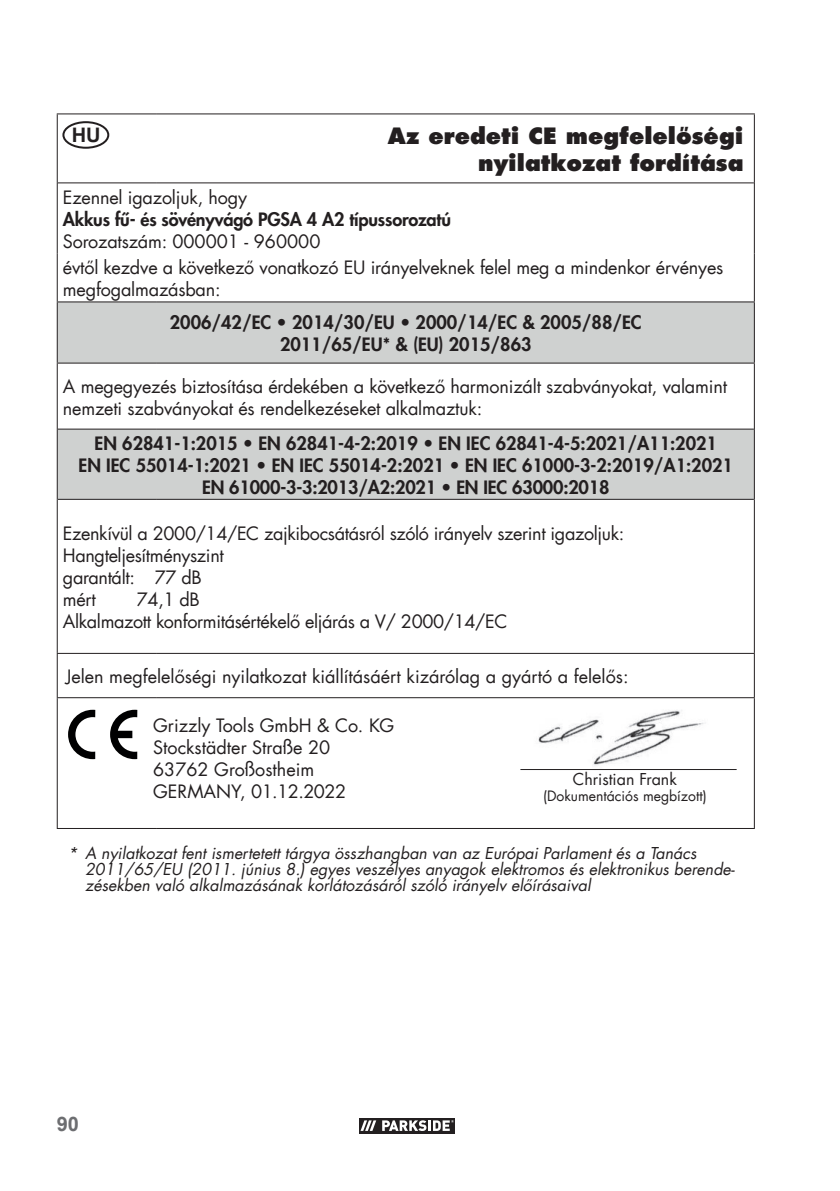
<style>
.page{position:relative;width:840px;height:1191px;background:#fff}
.page>*{position:absolute;margin:0;border:0;box-sizing:border-box;transform-origin:0 0}
.t1{font:800 22px/26px "Futura Com";color:#231f20;text-align:right}
.t2{font:700 20px "Arial";color:#6d6e71}
.t3{font:700 20px "Arial";color:#231f20}
.t4{font:18px/22px "Futura Com";letter-spacing:-.01em;color:#231f20}
.t5{font:800 18px/22px "Futura Com";color:#231f20;text-align:center}
.t6{font:italic 16px/16px "Futura Com";color:#231f20}
.t7{font:16px "Futura Com";color:#231f20}
.t8{font:14px "Futura Com";color:#231f20}
</style>
<div class="page">
<svg style="left:359px;top:1118px;width:96px;height:16px"></svg>
<div style="left:359px;top:1117px;width:18px;height:16px;background:#231f20"></div>
<div style="left:378px;top:1117px;width:77px;height:16px;background:#231f20"></div>
<svg style="left:360px;top:1120px;width:16px;height:11px"></svg>
<svg style="left:382px;top:1120px;width:71px;height:11px"></svg>
<svg style="left:58px;top:302px;width:695px;height:197px;fill:#cfd1d0"></svg>
<hr style="left:57px;top:183px;width:1px;height:71px;background:#231f20">
<hr style="left:753px;top:183px;width:1px;height:71px;background:#231f20">
<hr style="left:57px;top:254px;width:1px;height:47px;background:#231f20">
<hr style="left:753px;top:254px;width:1px;height:47px;background:#231f20">
<hr style="left:57px;top:301px;width:99px;height:1px;background:#231f20">
<hr style="left:57px;top:302px;width:1px;height:60px;background:#231f20">
<hr style="left:156px;top:301px;width:598px;height:1px;background:#231f20">
<hr style="left:753px;top:302px;width:1px;height:60px;background:#231f20">
<hr style="left:57px;top:362px;width:99px;height:1px;background:#231f20">
<hr style="left:57px;top:363px;width:1px;height:66px;background:#231f20">
<hr style="left:156px;top:362px;width:598px;height:1px;background:#231f20">
<hr style="left:753px;top:363px;width:1px;height:66px;background:#231f20">
<hr style="left:753px;top:429px;width:1px;height:70px;background:#231f20">
<hr style="left:57px;top:499px;width:1px;height:154px;background:#231f20">
<hr style="left:753px;top:499px;width:1px;height:154px;background:#231f20">
<hr style="left:57px;top:653px;width:99px;height:1px;background:#231f20">
<hr style="left:57px;top:654px;width:1px;height:43px;background:#231f20">
<hr style="left:156px;top:653px;width:598px;height:1px;background:#231f20">
<hr style="left:753px;top:654px;width:1px;height:43px;background:#231f20">
<hr style="left:57px;top:697px;width:99px;height:1px;background:#231f20">
<hr style="left:57px;top:698px;width:1px;height:130px;background:#231f20">
<hr style="left:156px;top:697px;width:598px;height:1px;background:#231f20">
<hr style="left:753px;top:698px;width:1px;height:130px;background:#231f20">
<hr style="left:57px;top:113px;width:99px;height:1px;background:#231f20">
<hr style="left:57px;top:114px;width:1px;height:69px;background:#231f20">
<hr style="left:156px;top:113px;width:598px;height:1px;background:#231f20">
<hr style="left:753px;top:114px;width:1px;height:69px;background:#231f20">
<hr style="left:58px;top:182px;width:98px;height:1px;background:#231f20">
<hr style="left:156px;top:182px;width:597px;height:1px;background:#231f20">
<hr style="left:58px;top:428px;width:98px;height:1px;background:#231f20">
<hr style="left:156px;top:428px;width:597px;height:1px;background:#231f20">
<hr style="left:58px;top:499px;width:98px;height:1px;background:#231f20">
<hr style="left:156px;top:499px;width:597px;height:1px;background:#231f20">
<hr style="left:57px;top:429px;width:1px;height:70px;background:#231f20">
<hr style="left:57px;top:828px;width:99px;height:1px;background:#231f20">
<hr style="left:156px;top:828px;width:598px;height:1px;background:#231f20">
<img style="left:538px;top:710px;width:166px;height:56px">
<hr style="left:520px;top:769px;width:216px;height:1px;background:#231f20">
<svg style="left:68px;top:710px;width:27px;height:49px"></svg>
<svg style="left:110px;top:709px;width:27px;height:50px"></svg>
<div style="left:62px;top:121px;width:47px;height:28px;border:2px solid #231f20;border-radius:50%"></div>
<p class="t3" style="left:72px;top:124px;width:30px">HU</p>
<p class="t1" style="left:387px;top:123px;width:357px">Az eredeti CE megfelelőségi nyilatkozat fordítása</p>
<p class="t4" style="left:63px;top:187px;width:185px">Ezennel igazoljuk, hogy</p>
<p class="t5" style="left:63px;top:207px;width:389px">Akkus fű- és sövényvágó PGSA 4 A2 típussorozatú</p>
<p class="t4" style="left:63px;top:229px;width:661px;line-height:26.4px">Sorozatszám: 000001 - 960000<br>évtől kezdve a következő vonatkozó EU irányelveknek felel meg a mindenkor érvényes</p>
<p class="t4" style="left:63px;top:280px;width:159px">megfogalmazásban:</p>
<p class="t5" style="left:170px;top:310px;width:473px">2006/42/EC • 2014/30/EU • 2000/14/EC &amp; 2005/88/EC<br>2011/65/EU* &amp; (EU) 2015/863</p>
<p class="t4" style="left:63px;top:375px;width:665px">A megegyezés biztosítása érdekében a következő harmonizált szabványokat, valamint nemzeti szabványokat és rendelkezéseket alkalmaztuk:</p>
<p class="t5" style="left:79px;top:431px;width:655px">EN 62841-1:2015 • EN 62841-4-2:2019 • EN IEC 62841-4-5:2021/A11:2021<br>EN IEC 55014-1:2021 • EN IEC 55014-2:2021 • EN IEC 61000-3-2:2019/A1:2021<br>EN 61000-3-3:2013/A2:2021 • EN IEC 63000:2018</p>
<p class="t4" style="left:63px;top:523px;width:562px">Ezenkívül a 2000/14/EC zajkibocsátásról szóló irányelv szerint igazoljuk:<br>Hangteljesítményszint<br>garantált: 77 dB<br>mért</p>
<p class="t4" style="left:63px;top:589px;width:445px;text-indent:74px">74,1 dB<br>Alkalmazott konformitásértékelő eljárás a V/ 2000/14/EC</p>
<p class="t4" style="left:66px;top:665px;width:564px">Jelen megfelelőségi nyilatkozat kiállításáért kizárólag a gyártó a felelős:</p>
<p class="t4" style="left:153px;top:715px;width:242px">Grizzly Tools GmbH &amp; Co. KG<br>Stockstädter Straße 20<br>63762 Großostheim<br>GERMANY, 01.12.2022</p>
<p class="t7" style="left:572px;top:768px;width:105px">Christian Frank</p>
<p class="t8" style="left:542px;top:786px;width:165px">(Dokumentációs megbízott)</p>
<p class="t6" style="left:85px;top:846px;width:651px;text-indent:-17px">* A nyilatkozat fent ismertetett tárgya összhangban van az Európai Parlament és a Tanács<br>2011/65/EU (2011. június 8.) egyes veszélyes anyagok elektromos és elektronikus berende&shy;zésekben való alkalmazásának korlátozásáról szóló irányelv előírásaival</p>
<p class="t2" style="left:57px;top:1112px;width:24px">90</p>
</div>
